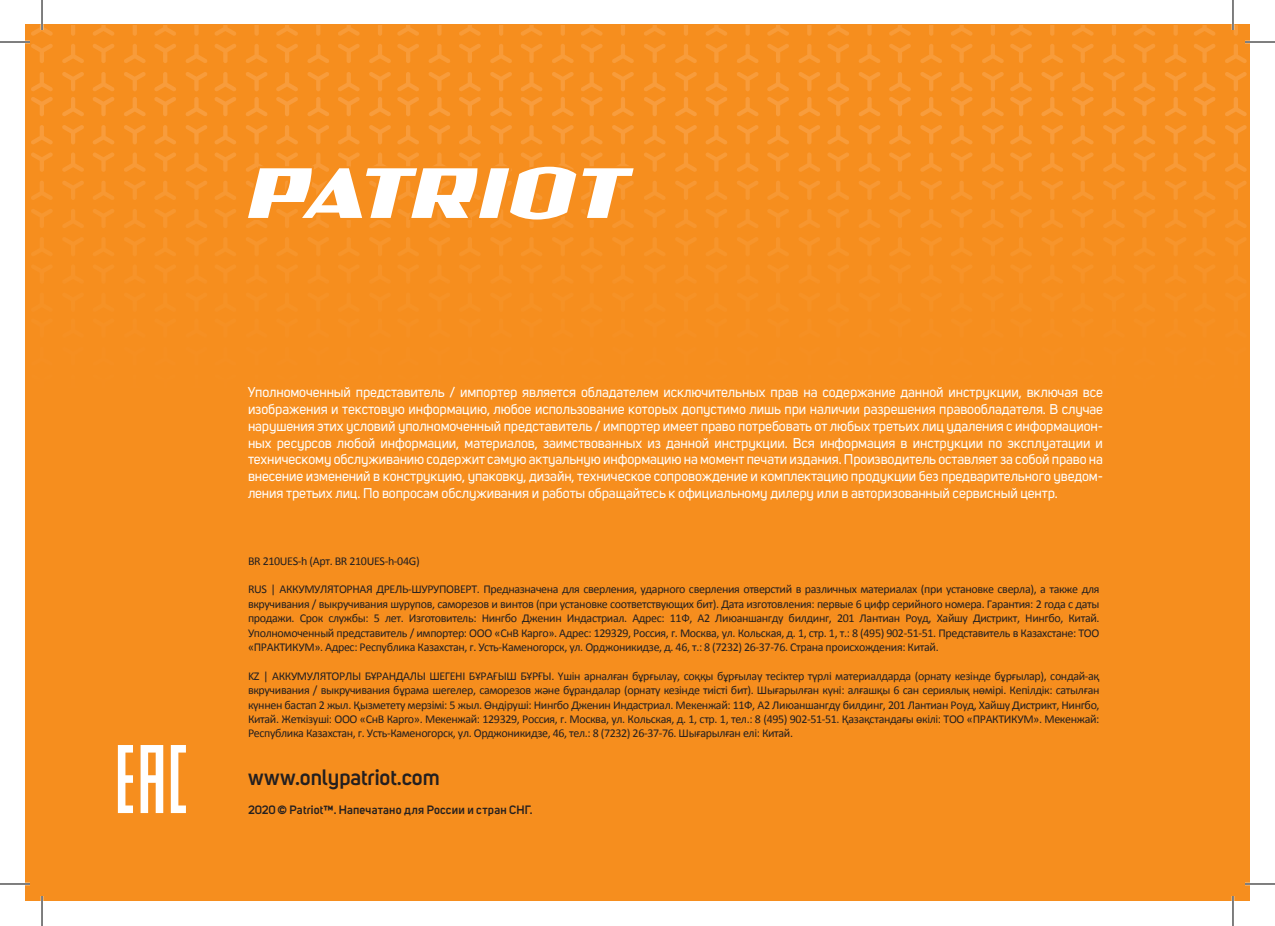
<style>
.page{position:relative;width:1275px;height:926px;background:#fff}
.page>*{position:absolute;margin:0;border:0;box-sizing:border-box;transform-origin:0 0}
.t1{font:600 22px "Uni Sans";color:#231f20}
.t2{font:14px/16.8px "Uni Sans";letter-spacing:-.01em;color:#fff;text-align:justify}
.t3{font:12px/14.4px "Calibri";letter-spacing:-.03em;color:#231f20;text-align:justify}
.t4{font:600 12px "Uni Sans";letter-spacing:.015em;color:#231f20}
</style>
<div class="page">
<div style="left:25px;top:25px;width:1225px;height:876px;background:#f68e1e"></div>
<svg style="left:31px;top:25px;width:1216px;height:199px"></svg>
<svg style="left:118px;top:745px;width:68px;height:68px"></svg>
<hr style="left:0;top:41px;width:30px;height:2px;background:#fff">
<hr style="left:1245px;top:41px;width:30px;height:2px;background:#fff">
<hr style="left:0;top:883px;width:30px;height:2px;background:#fff">
<hr style="left:1245px;top:883px;width:30px;height:2px;background:#fff">
<hr style="left:41px;top:0;width:2px;height:30px;background:#fff">
<hr style="left:41px;top:896px;width:2px;height:30px;background:#fff">
<hr style="left:1231px;top:0;width:3px;height:30px;background:#fff">
<hr style="left:1231px;top:896px;width:3px;height:30px;background:#fff">
<hr style="left:0;top:42px;width:30px;height:1px;background:#000">
<hr style="left:1245px;top:42px;width:30px;height:1px;background:#000">
<hr style="left:0;top:884px;width:30px;height:1px;background:#000">
<hr style="left:1245px;top:884px;width:30px;height:1px;background:#000">
<hr style="left:42px;top:0;width:1px;height:30px;background:#000">
<hr style="left:42px;top:896px;width:1px;height:30px;background:#000">
<hr style="left:1232px;top:0;width:1px;height:30px;background:#000">
<hr style="left:1232px;top:896px;width:1px;height:30px;background:#000">
<p class="t2" style="left:248px;top:384px;width:856px">Уполномоченный представитель / импортер является обладателем исключительных прав на содержание данной инструкции, включая все изображения и текстовую информацию, любое использование которых допустимо лишь при наличии разрешения правообладателя. В случае нарушения этих условий уполномоченный представитель / импортер имеет право потребовать от любых третьих лиц удаления с информацион&shy;ных ресурсов любой информации, материалов, заимствованных из данной инструкции. Вся информация в инструкции по эксплуатации и техническому обслуживанию содержит самую актуальную информацию на момент печати издания. Производитель оставляет за собой право на внесение изменений в конструкцию, упаковку, дизайн, техническое сопровождение и комплектацию продукции без предварительного уведом&shy;ления третьих лиц. По вопросам обслуживания и работы обращайтесь к официальному дилеру или в авторизованный сервисный центр.</p>
<p class="t3" style="left:248px;top:553px;width:173px">BR 210UES-h (Арт. BR 210UES-h-04G)</p>
<p class="t3" style="left:248px;top:582px;width:853px">RUS | АККУМУЛЯТОРНАЯ ДРЕЛЬ-ШУРУПОВЕРТ. Предназначена для сверления, ударного сверления отверстий в различных материалах (при установке сверла), а также для вкручивания / выкручивания шурупов, саморезов и винтов (при установке соответствующих бит). Дата изготовления: первые 6 цифр серийного номера. Гарантия: 2 года с даты продажи. Срок службы: 5 лет. Изготовитель: Нингбо Дженин Индастриал. Адрес: 11Ф, А2 Лиюаншангду билдинг, 201 Лантиан Роуд, Хайшу Дистрикт, Нингбо, Китай.<br>Уполномоченный представитель / импортер: ООО «СнВ Карго». Адрес: 129329, Россия, г. Москва, ул. Кольская, д. 1, стр. 1, т.: 8 (495) 902-51-51. Представитель в Казахстане: ТОО «ПРАКТИКУМ». Адрес: Республика Казахстан, г. Усть-Каменогорск, ул. Орджоникидзе, д. 46, т.: 8 (7232) 26-37-76. Страна происхождения: Китай.</p>
<p class="t3" style="left:248px;top:669px;width:853px">KZ | АККУМУЛЯТОРЛЫ БҰРАНДАЛЫ ШЕГЕНІ БҰРАҒЫШ БҰРҒЫ. Үшін арналған бұрғылау, соққы бұрғылау тесіктер түрлі материалдарда (орнату кезінде бұрғылар), сондай-ақ вкручивания / выкручивания бұрама шегелер, саморезов және бұрандалар (орнату кезінде тиісті бит). Шығарылған күні: алғашқы 6 сан сериялық нөмірі. Кепілдік: сатылған күннен бастап 2 жыл. Қызметету мерзімі: 5 жыл. Өндіруші: Нингбо Дженин Индастриал. Мекенжай: 11Ф, А2 Лиюаншангду билдинг, 201 Лантиан Роуд, Хайшу Дистрикт, Нингбо, Китай. Жеткiзушi: ООО «СнВ Карго». Мекенжай: 129329, Россия, г. Москва, ул. Кольская, д. 1, стр. 1, тел.: 8 (495) 902-51-51. Қазақстандағы өкілі: ТОО «ПРАКТИКУМ». Мекенжай:<br>Республика Казахстан, г. Усть-Каменогорск, ул. Орджоникидзе, 46, тел.: 8 (7232) 26-37-76. Шығарылған елі: Китай.</p>
<h1 class="t1" style="left:248px;top:765px;width:193px">www.onlypatriot.com</h1>
<p class="t4" style="left:248px;top:802px;width:286px">2020 © Patriot™. Напечатано для России и стран СНГ.</p>
</div>
